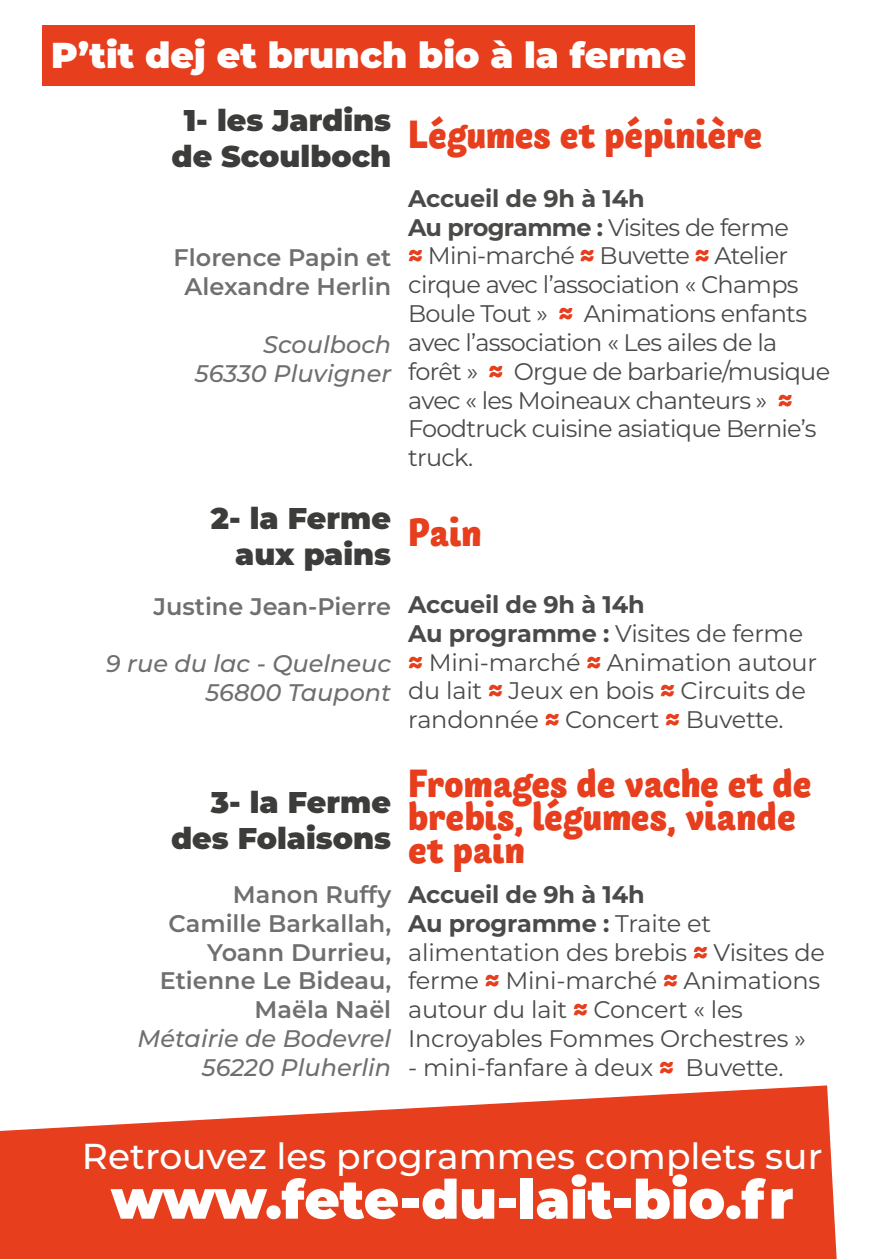
<style>
.page{position:relative;width:893px;height:1259px;background:#fff}
.page>*{position:absolute;margin:0;border:0;box-sizing:border-box;transform-origin:0 0}
.t1{font:900 54px "Montserrat";color:#fff}
.t2{font:800 36px/33px "Arlette";letter-spacing:-.01em;color:#e73e1d}
.t3{font:500 36px "Montserrat";color:#fff}
.t4{font:900 36px "Montserrat";color:#fff}
.t5{font:900 30px/36px "Montserrat";color:#3c3c3b;text-align:right}
.t6{font:24px/28.8px "Montserrat";letter-spacing:-.01em;color:#4a4a49}
.t7{font:24px/28.8px "Montserrat";letter-spacing:-.03em;color:#4a4a49}
.t8{font:600 24px/28.8px "Montserrat";color:#706f6f;text-align:center}
.t9{font:italic 500 24px/28.8px "Montserrat";color:#706f6f;text-align:right}
.s1{font-weight:700}
.s2{font-weight:900;color:#e73e1d}
</style>
<div class="page">
<svg style="left:0;top:1085px;width:837px;height:174px;fill:#e73e1d"></svg>
<div style="left:43px;top:25px;width:652px;height:61px;background:#e73e1d"></div>
<h2 class="t4" style="left:51px;top:29px;width:637px">P’tit dej et brunch bio à la ferme</h2>
<p class="t5" style="left:172px;top:100px;width:221px;text-align:center">1- les Jardins de Scoulboch</p>
<h2 class="t2" style="left:408px;top:119px;width:356px">Légumes et pépinière</h2>
<p class="t8" style="left:174px;top:242px;width:219px">Florence Papin et<br>Alexandre Herlin</p>
<p class="t9" style="left:195px;top:329px;width:198px">Scoulboch<br>56330 Pluvigner</p>
<p class="t7" style="left:408px;top:183px;width:423px"><span class="s1">Accueil de 9h à 14h<br>Au programme :</span> Visites de ferme<br><span class="s2">≈</span> Mini-marché <span class="s2">≈</span> Buvette <span class="s2">≈</span> Atelier cirque avec l’association « Champs<br>Boule Tout » <span class="s2">≈</span> Animations enfants avec l’association « Les ailes de la forêt » <span class="s2">≈</span> Orgue de barbarie/musique avec « les Moineaux chanteurs » <span class="s2">≈<br></span>Foodtruck cuisine asiatique Bernie’s truck.</p>
<p class="t5" style="left:211px;top:499px;width:182px">2- la Ferme aux pains</p>
<h2 class="t2" style="left:408px;top:517px;width:75px">Pain</h2>
<p class="t8" style="left:153px;top:591px;width:239px">Justine Jean-Pierre</p>
<p class="t9" style="left:106px;top:648px;width:287px">9 rue du lac - Quelneuc<br>56800 Taupont</p>
<p class="t6" style="left:408px;top:589px;width:410px"><span class="s1">Accueil de 9h à 14h<br>Au programme :</span> Visites de ferme <span class="s2">≈</span> Mini-marché <span class="s2">≈</span> Animation autour du lait <span class="s2">≈</span> Jeux en bois <span class="s2">≈</span> Circuits de randonnée <span class="s2">≈</span> Concert <span class="s2">≈</span> Buvette.</p>
<p class="t5" style="left:171px;top:782px;width:222px">3- la Ferme des Folaisons</p>
<p class="t8" style="left:160px;top:879px;width:233px;text-align:right">Manon Ruffy<br>Camille Barkallah,<br>Yoann Durrieu,<br>Etienne Le Bideau,<br>Maëla Naël</p>
<p class="t9" style="left:138px;top:1023px;width:255px">Métairie de Bodevrel<br>56220 Pluherlin</p>
<h2 class="t2" style="left:408px;top:768px;width:405px">Fromages de vache et de brebis, légumes, viande et pain</h2>
<p class="t6" style="left:408px;top:879px;width:418px"><span class="s1">Accueil de 9h à 14h<br>Au programme :</span> Traite et alimentation des brebis <span class="s2">≈</span> Visites de ferme <span class="s2">≈</span> Mini-marché <span class="s2">≈</span> Animations autour du lait <span class="s2">≈</span> Concert « les<br>Incroyables Fommes Orchestres »</p>
<p class="t6" style="left:408px;top:1052px;width:377px">- mini-fanfare à deux <span class="s2">≈</span> Buvette.</p>
<h2 class="t3" style="left:82px;top:1131px;width:742px">Retrouvez les programmes complets sur</h2>
<h1 class="t1" style="left:111px;top:1159px;width:684px">www.fete-du-lait-bio.fr</h1>
</div>
